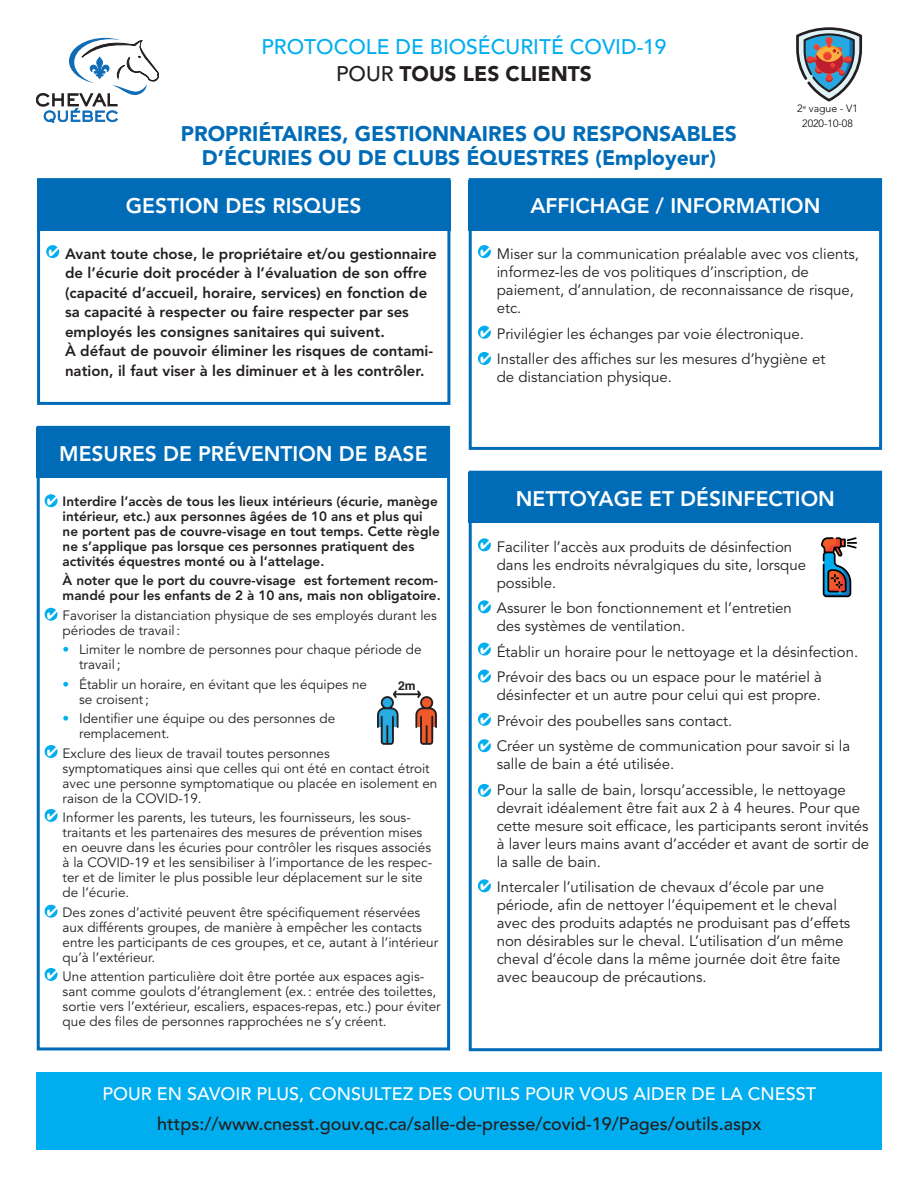
<style>
.page{position:relative;width:918px;height:1188px;background:#fff}
.page>*{position:absolute;margin:0;border:0;box-sizing:border-box;transform-origin:0 0}
.t1{font:800 21px "Avenir";color:#fff}
.t2{font:900 21px "Avenir";color:#006cb7}
.t3{font:500 21px "Avenir";color:#00aeef}
.t4{font:900 21px "Avenir";color:#231f20}
.Sous_bullet{font:500 18px "Avenir";color:#231f20}
.t5{font:500 18px "Avenir";color:#fff}
.Sous_bullet-2{font:15px/18px "Avenir";color:#231f20}
.Sous_bullet-3{font:800 15px/19.5px "Avenir";color:#231f20}
.Sous_bullet-4{font:13.5px/15px "Avenir";color:#231f20}
.t6{font:800 13.5px/15px "Avenir";color:#231f20}
.t7{font:700 12.15px "Helvetica";color:#231f20}
.t8{font:300 10.5px "Avenir";color:#000}
.s1{font-weight:500}
.s2{color:#fff}
.s3{font-family:"Avenir LT Std";color:#00aeef}
</style>
<div class="page">
<svg style="left:796px;top:27px;width:66px;height:75px"></svg>
<svg style="left:36px;top:38px;width:123px;height:85px"></svg>
<div style="left:37px;top:1072px;width:845px;height:78px;background:#00aeef"></div>
<div style="left:45px;top:494px;width:13px;height:13px;background:#00aeef;border-radius:50%"></div>
<div style="left:45px;top:608px;width:13px;height:13px;background:#00aeef;border-radius:50%"></div>
<svg style="left:45px;top:745px;width:13px;height:13px"></svg>
<div style="left:45px;top:905px;width:13px;height:13px;background:#00aeef;border-radius:50%"></div>
<svg style="left:45px;top:968px;width:13px;height:13px"></svg>
<svg style="left:377px;top:690px;width:60px;height:55px"></svg>
<div style="left:37px;top:428px;width:413px;height:50px;background:#006cb7"></div>
<div style="left:469px;top:180px;width:413px;height:50px;background:#006cb7"></div>
<div style="left:37px;top:180px;width:413px;height:50px;background:#006cb7"></div>
<div style="left:469px;top:473px;width:413px;height:50px;background:#006cb7"></div>
<div style="left:37px;top:426px;width:413px;height:624px;border:3px solid #006cb7"></div>
<div style="left:469px;top:178px;width:413px;height:272px;border:3px solid #006cb7"></div>
<div style="left:37px;top:178px;width:413px;height:227px;border:3px solid #006cb7"></div>
<div style="left:469px;top:471px;width:413px;height:580px;border:3px solid #006cb7"></div>
<svg style="left:478px;top:245px;width:13px;height:13px"></svg>
<svg style="left:46px;top:245px;width:13px;height:13px"></svg>
<svg style="left:478px;top:326px;width:13px;height:13px"></svg>
<svg style="left:478px;top:352px;width:13px;height:13px"></svg>
<svg style="left:478px;top:538px;width:13px;height:13px"></svg>
<svg style="left:478px;top:600px;width:13px;height:13px"></svg>
<svg style="left:478px;top:643px;width:13px;height:13px"></svg>
<svg style="left:478px;top:670px;width:13px;height:13px"></svg>
<svg style="left:478px;top:713px;width:13px;height:13px"></svg>
<svg style="left:478px;top:739px;width:13px;height:13px"></svg>
<svg style="left:478px;top:784px;width:13px;height:13px"></svg>
<svg style="left:478px;top:879px;width:13px;height:13px"></svg>
<svg style="left:821px;top:537px;width:36px;height:60px"></svg>
<svg style="left:45px;top:809px;width:13px;height:13px"></svg>
<svg style="left:47px;top:746px;width:11px;height:10px"></svg>
<svg style="left:47px;top:969px;width:11px;height:10px"></svg>
<svg style="left:49px;top:246px;width:11px;height:10px"></svg>
<svg style="left:481px;top:246px;width:10px;height:10px"></svg>
<svg style="left:481px;top:327px;width:10px;height:10px"></svg>
<svg style="left:481px;top:353px;width:10px;height:10px"></svg>
<svg style="left:481px;top:540px;width:10px;height:9px"></svg>
<svg style="left:481px;top:602px;width:10px;height:9px"></svg>
<svg style="left:481px;top:644px;width:10px;height:10px"></svg>
<svg style="left:481px;top:671px;width:10px;height:10px"></svg>
<svg style="left:481px;top:714px;width:10px;height:10px"></svg>
<svg style="left:481px;top:740px;width:10px;height:10px"></svg>
<svg style="left:481px;top:785px;width:10px;height:10px"></svg>
<svg style="left:481px;top:881px;width:10px;height:9px"></svg>
<svg style="left:47px;top:810px;width:11px;height:10px"></svg>
<p class="t3" style="left:261px;top:34px;width:407px">PROTOCOLE DE BIOSÉCURITÉ COVID-19</p>
<p class="t4" style="left:336px;top:61px;width:257px"><span class="s1">POUR</span> TOUS LES CLIENTS</p>
<p class="t2" style="left:181px;top:121px;width:558px">PROPRIÉTAIRES, GESTIONNAIRES OU RESPONSABLES</p>
<p class="t2" style="left:202px;top:145px;width:516px">D’ÉCURIES OU DE CLUBS ÉQUESTRES (Employeur)</p>
<p class="t8" style="left:797px;top:103px;width:62px">2<sup>e</sup> vague - V1</p>
<p class="t8" style="left:802px;top:118px;width:52px">2020-10-08</p>
<p class="t1" style="left:126px;top:193px;width:237px">GESTION DES RISQUES</p>
<p class="t1" style="left:530px;top:193px;width:292px">AFFICHAGE / INFORMATION</p>
<p class="Sous_bullet-3" style="left:65px;top:244px;width:373px">Avant toute chose, le propriétaire et/ou gestionnaire de l’écurie doit procéder à l’évaluation de son offre (capacité d’accueil, horaire, services) en fonction de sa capacité à respecter ou faire respecter par ses employés les consignes sanitaires qui suivent.<br>À défaut de pouvoir éliminer les risques de contami&shy;nation, il faut viser à les diminuer et à les contrôler.</p>
<p class="t1" style="left:59px;top:441px;width:370px">MESURES DE PRÉVENTION DE BASE</p>
<p class="t6" style="left:47px;top:493px;width:392px"><span class="s2">✔</span> Interdire l’accès de tous les lieux intérieurs (écurie, manège</p>
<p class="t6" style="left:63px;top:508px;width:379px">intérieur, etc.) aux personnes âgées de 10 ans et plus qui ne portent pas de couvre-visage en tout temps. Cette règle ne s’applique pas lorsque ces personnes pratiquent des activités équestres monté ou à l’attelage.</p>
<p class="t6" style="left:63px;top:573px;width:380px">À noter que le port du couvre-visage est fortement recom&shy;mandé pour les enfants de 2 à 10 ans, mais non obligatoire.</p>
<p class="Sous_bullet-4" style="left:63px;top:623px;width:119px">périodes de travail:</p>
<p class="Sous_bullet-4" style="left:79px;top:642px;width:344px;text-indent:-17px"><span class="s3">•</span> Limiter le nombre de personnes pour chaque période de travail;</p>
<p class="Sous_bullet-4" style="left:79px;top:677px;width:289px;text-indent:-17px"><span class="s3">•</span> Établir un horaire, en évitant que les équipes ne se croisent;</p>
<p class="Sous_bullet-4" style="left:79px;top:711px;width:258px;text-indent:-17px"><span class="s3">•</span> Identifier une équipe ou des personnes de remplacement.</p>
<p class="Sous_bullet-4" style="left:63px;top:746px;width:376px">Exclure des lieux de travail toutes personnes<br>symptomatiques ainsi que celles qui ont été en contact étroit avec une personne symptomatique ou placée en isolement en raison de la COVID-19.</p>
<p class="Sous_bullet-4" style="left:63px;top:810px;width:371px">Informer les parents, les tuteurs, les fournisseurs, les sous&shy;traitants et les partenaires des mesures de prévention mises en oeuvre dans les écuries pour contrôler les risques associés à la COVID-19 et les sensibiliser à l’importance de les respec&shy;ter et de limiter le plus possible leur déplacement sur le site de l’écurie.</p>
<p class="Sous_bullet-4" style="left:63px;top:920px;width:377px">aux différents groupes, de manière à empêcher les contacts entre les participants de ces groupes, et ce, autant à l’intérieur qu’à l’extérieur.</p>
<p class="Sous_bullet-4" style="left:63px;top:969px;width:380px">Une attention particulière doit être portée aux espaces agis&shy;sant comme goulots d’étranglement (ex.: entrée des toilettes, sortie vers l’extérieur, escaliers, espaces-repas, etc.) pour éviter que des files de personnes rapprochées ne s’y créent.</p>
<p class="Sous_bullet-4" style="left:47px;top:608px;width:391px"><span class="s2">✔</span> Favoriser la distanciation physique de ses employés durant les</p>
<p class="t7" style="left:398px;top:676px;width:19px">2m</p>
<p class="Sous_bullet-4" style="left:47px;top:905px;width:375px"><span class="s2">✔</span> Des zones d’activité peuvent être spécifiquement réservées</p>
<p class="Sous_bullet-2" style="left:497px;top:245px;width:364px">Miser sur la communication préalable avec vos clients, informez-les de vos politiques d’inscription, de paiement, d’annulation, de reconnaissance de risque, etc.</p>
<p class="Sous_bullet-2" style="left:497px;top:325px;width:309px">Privilégier les échanges par voie électronique.</p>
<p class="Sous_bullet-2" style="left:497px;top:350px;width:330px">Installer des affiches sur les mesures d’hygiène et de distanciation physique.</p>
<p class="t1" style="left:516px;top:486px;width:321px">NETTOYAGE ET DÉSINFECTION</p>
<p class="Sous_bullet-2" style="left:497px;top:538px;width:311px">Faciliter l’accès aux produits de désinfection dans les endroits névralgiques du site, lorsque possible.</p>
<p class="Sous_bullet-2" style="left:497px;top:599px;width:297px">Assurer le bon fonctionnement et l’entretien des systèmes de ventilation.</p>
<p class="Sous_bullet-2" style="left:497px;top:643px;width:363px">Établir un horaire pour le nettoyage et la désinfection.</p>
<p class="Sous_bullet-2" style="left:497px;top:668px;width:327px">Prévoir des bacs ou un espace pour le matériel à désinfecter et un autre pour celui qui est propre.</p>
<p class="Sous_bullet-2" style="left:497px;top:712px;width:237px">Prévoir des poubelles sans contact.</p>
<p class="Sous_bullet-2" style="left:497px;top:737px;width:355px">Créer un système de communication pour savoir si la salle de bain a été utilisée.</p>
<p class="Sous_bullet-2" style="left:497px;top:781px;width:374px">Pour la salle de bain, lorsqu’accessible, le nettoyage devrait idéalement être fait aux 2 à 4 heures. Pour que cette mesure soit efficace, les participants seront invités à laver leurs mains avant d’accéder et avant de sortir de la salle de bain.</p>
<p class="Sous_bullet-2" style="left:497px;top:878px;width:355px">Intercaler l’utilisation de chevaux d’école par une période, afin de nettoyer l’équipement et le cheval avec des produits adaptés ne produisant pas d’effets non désirables sur le cheval. L’utilisation d’un même cheval d’école dans la même journée doit être faite avec beaucoup de précautions.</p>
<p class="t5" style="left:103px;top:1084px;width:715px">POUR EN SAVOIR PLUS, CONSULTEZ DES OUTILS POUR VOUS AIDER DE LA CNESST</p>
<p class="Sous_bullet" style="left:157px;top:1114px;width:606px">https://www.cnesst.gouv.qc.ca/salle-de-presse/covid-19/Pages/outils.aspx</p>
</div>
